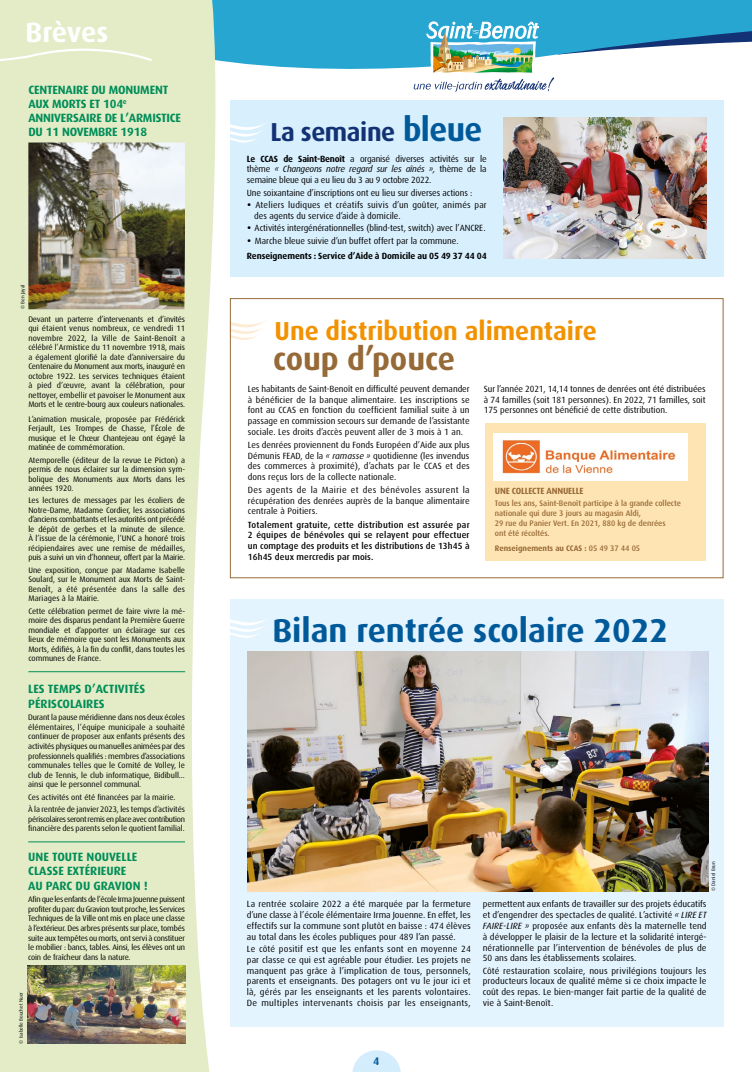
<style>
.page{position:relative;width:752px;height:1072px;background:#fff}
.page>*{position:absolute;margin:0;border:0;box-sizing:border-box;transform-origin:0 0}
.t1{font:700 33px "Dax";color:#005a9a}
.t2{font:700 32px "Dax";color:#966a37}
.t3{font:700 28px "Dax";letter-spacing:-.015em;color:#fff}
.t4{font:700 26px "Dax";color:#f39200}
.t5{font:700 26px "Dax";letter-spacing:-.015em;color:#123274}
.t6{font:700 12px/14px "Dax";letter-spacing:-.015em;color:#008d58}
.t7{font:700 11px "Dax";color:#005a9a}
.t8{font:9px/10.8px "Dax";letter-spacing:.005em;color:#000;text-align:justify}
.t9{font:500 9px/10.6px "Dax";letter-spacing:.01em;color:#000;text-align:justify}
.t10{font:700 9px/15.6px "Dax";letter-spacing:-.005em;color:#000}
.t11{font:700 9px "Dax";letter-spacing:-.015em;color:#966a37}
.t12{font:8px/9.5px "Dax";letter-spacing:-.005em;color:#000;text-align:justify}
.t13{font:500 8px/10px "Dax";color:#966a37}
.t14{font:8px/9.6px "Dax";letter-spacing:-.035em;color:#000}
.t15{font:700 8px "Dax";color:#966a37}
.t16{font:5px "Dax";color:#000}
.s1{font-size:33px;color:#005a9a}
.s2{font-weight:700}
.s3{font-style:italic}
.s4{font-size:15px}
.s5{font-weight:400;font-size:15px}
.s6{font-weight:400}
.s7{font-weight:500}
</style>
<div class="page">
<svg style="left:306px;top:100px;width:418px;height:16px"></svg>
<svg style="left:227px;top:0;width:524px;height:79px;fill:#26a6d1"></svg>
<svg style="left:0;top:0;width:227px;height:1072px;fill:#e3ecc6"></svg>
<svg style="left:0;top:39px;width:154px;height:32px"></svg>
<svg style="left:352px;top:1050px;width:48px;height:22px"></svg>
<img style="left:413px;top:21px;width:141px;height:71px">
<div style="left:230px;top:599px;width:493px;height:427px;background:#e4f4fe"></div>
<svg style="left:230px;top:619px;width:36px;height:19px"></svg>
<img style="left:248px;top:651px;width:459px;height:240px">
<div style="left:230px;top:101px;width:493px;height:176px;background:#d8effd"></div>
<svg style="left:230px;top:123px;width:36px;height:20px"></svg>
<img style="left:503px;top:117px;width:203px;height:141px">
<svg style="left:232px;top:320px;width:34px;height:20px"></svg>
<div style="left:230px;top:298px;width:493px;height:280px;border:1px solid #966a37"></div>
<div style="left:484px;top:423px;width:221px;height:138px;background:#ffe4b3"></div>
<img style="left:493px;top:433px;width:194px;height:47px">
<hr style="left:28px;top:671px;width:157px;height:1px;background:#008d58">
<hr style="left:28px;top:841px;width:157px;height:1px;background:#008d58">
<img style="left:28px;top:965px;width:157px;height:78px">
<img style="left:28px;top:142px;width:157px;height:167px">
<h3 class="t3" style="left:26px;top:17px;width:84px">Brèves</h3>
<h3 class="t6" style="left:28px;top:82px;width:154px">CENTENAIRE DU MONUMENT<br>AUX MORTS ET 104<sup>e<br></sup>ANNIVERSAIRE DE L’ARMISTICE<br>DU 11 NOVEMBRE 1918</h3>
<p class="t16" style="left:20px;top:309px;width:26px;rotate:-90deg">© Ben Jayal</p>
<p class="t12" style="left:28px;top:314px;width:158px">Devant un parterre d’intervenants et d’invités qui étaient venus nombreux, ce vendredi 11 novembre 2022, la Ville de Saint-Benoît a célébré l’Armistice du 11 novembre 1918, mais a également glorifié la date d’anniversaire du Centenaire du Monument aux morts, inauguré en octobre 1922. Les services techniques étaient à pied d’œuvre, avant la célébration, pour nettoyer, embellir et pavoiser le Monument aux Morts et le centre-bourg aux couleurs nationales.</p>
<p class="t12" style="left:28px;top:414px;width:158px">L’animation musicale, proposée par Frédérick Ferjault, Les Trompes de Chasse, l’École de musique et le Chœur Chantejeau ont égayé la matinée de commémoration.</p>
<p class="t12" style="left:28px;top:455px;width:158px">Atemporelle (éditeur de la revue Le Picton) a permis de nous éclairer sur la dimension sym&shy;bolique des Monuments aux Morts dans les années 1920.</p>
<p class="t12" style="left:28px;top:496px;width:158px">Les lectures de messages par les écoliers de Notre-Dame, Madame Cordier, les associations d’anciens combattants et les autorités ont précédé le dépôt de gerbes et la minute de silence.<br>À l’issue de la cérémonie, l’UNC a honoré trois récipiendaires avec une remise de médailles, puis a suivi un vin d’honneur, offert par la Mairie.</p>
<p class="t12" style="left:28px;top:565px;width:158px">Une exposition, conçue par Madame Isabelle Soulard, sur le Monument aux Morts de Saint-BenoÎt, a été présentée dans la salle des Mariages à la Mairie.</p>
<p class="t12" style="left:28px;top:606px;width:158px">Cette célébration permet de faire vivre la mé&shy;moire des disparus pendant la Première Guerre mondiale et d’apporter un éclairage sur ces lieux de mémoire que sont les Monuments aux Morts, édifiés, à la fin du conflit, dans toutes les communes de France.</p>
<h3 class="t6" style="left:28px;top:681px;width:118px;line-height:15px">LES TEMPS D’ACTIVITÉS<br>PÉRISCOLAIRES</h3>
<p class="t12" style="left:28px;top:712px;width:158px">Durant la pause méridienne dans nos deux écoles élémentaires, l’équipe municipale a souhaité continuer de proposer aux enfants présents des activités physiques ou manuelles animées par des professionnels qualifiés : membres d’associations communales telles que le Comité de Volley, le club de Tennis, le club informatique, Bidibull... ainsi que le personnel communal.</p>
<p class="t12" style="left:28px;top:791px;width:158px;line-height:12.4px">Ces activités ont été financées par la mairie.<br>À la rentrée de janvier 2023, les temps d’activités</p>
<p class="t14" style="left:28px;top:814px;width:158px">périscolaires seront remis en place avec contribution financière des parents selon le quotient familial.</p>
<h3 class="t6" style="left:28px;top:849px;width:121px;line-height:14.5px">UNE TOUTE NOUVELLE<br>CLASSE EXTÉRIEURE<br>AU PARC DU GRAVION !</h3>
<p class="t12" style="left:28px;top:894px;width:158px">Afin que les enfants de l’école Irma Jouenne puissent profiter du parc du Gravion tout proche, les Services Techniques de la Ville ont mis en place une classe à l’extérieur. Des arbres présents sur place, tombés suite aux tempêtes ou morts, ont servi à constituer le mobilier : bancs, tables. Ainsi, les élèves ont un coin de fraîcheur dans la nature.</p>
<p class="t16" style="left:18px;top:1043px;width:53px;rotate:-90deg">© Isabelle Bouchet Nuer</p>
<h3 class="t5" style="left:270px;top:118px;width:213px">La semaine <span class="s1">bleue</span></h3>
<p class="t8" style="left:247px;top:153px;width:241px"><span class="s2">Le CCAS de Saint-Benoît</span> a organisé diverses activités sur le thème <span class="s3">« Changeons notre regard sur les aînés »,</span> thème de la semaine bleue qui a eu lieu du 3 au 9 octobre 2022.</p>
<p class="t8" style="left:247px;top:188px;width:227px">Une soixantaine d’inscriptions ont eu lieu sur diverses actions :</p>
<p class="t8" style="left:254px;top:200px;width:234px;text-indent:-7px"><span class="s4">•</span> Ateliers ludiques et créatifs suivis d’un goûter, animés par des agents du service d’aide à domicile.</p>
<p class="t8" style="left:247px;top:222px;width:240px"><span class="s4">•</span> Activités intergénérationnelles (blind-test, switch) avec l’ANCRE.</p>
<p class="t10" style="left:247px;top:233px;width:241px"><span class="s5">•</span> <span class="s6">Marche bleue suivie d’un buffet offert par la commune.<br></span>Renseignements : Service d’Aide à Domicile au 05 49 37 44 04</p>
<h3 class="t4" style="left:274px;top:316px;width:323px">Une distribution alimentaire</h3>
<h2 class="t2" style="left:273px;top:341px;width:183px">coup d’pouce</h2>
<p class="t8" style="left:248px;top:384px;width:223px">Les habitants de Saint-Benoît en difficulté peuvent demander à bénéficier de la banque alimentaire. Les inscriptions se font au CCAS en fonction du coefficient familial suite à un passage en commission secours sur demande de l’assistante sociale. Les droits d’accès peuvent aller de 3 mois à 1 an.</p>
<p class="t8" style="left:248px;top:439px;width:223px">Les denrées proviennent du Fonds Européen d’Aide aux plus Démunis FEAD, de la <span class="s3">« ramasse »</span> quotidienne (les invendus des commerces à proximité), d’achats par le CCAS et des dons reçus lors de la collecte nationale.</p>
<p class="t8" style="left:248px;top:485px;width:223px">Des agents de la Mairie et des bénévoles assurent la récupération des denrées auprès de la banque alimentaire centrale à Poitiers.</p>
<p class="t9" style="left:248px;top:519px;width:223px">Totalement gratuite, cette distribution est assurée par 2 équipes de bénévoles qui se relayent pour effectuer un comptage des produits et les distributions de 13h45 à 16h45 deux mercredis par mois.</p>
<p class="t8" style="left:483px;top:384px;width:223px">Sur l’année 2021, 14,14 tonnes de denrées ont été distribuées à 74 familles (soit 181 personnes). En 2022, 71 familles, soit 175 personnes ont bénéficié de cette distribution.</p>
<p class="t11" style="left:494px;top:485px;width:90px">UNE COLLECTE ANNUELLE</p>
<p class="t13" style="left:494px;top:498px;width:187px">Tous les ans, Saint-Benoît participe à la grande collecte nationale qui dure 3 jours au magasin Aldi,<br>29 rue du Panier Vert. En 2021, 880 kg de denrées<br>ont été récoltés.</p>
<p class="t15" style="left:494px;top:544px;width:147px">Renseignements au CCAS : <span class="s7">05 49 37 44 05</span></p>
<h1 class="t1" style="left:272px;top:611px;width:397px">Bilan rentrée scolaire 2022</h1>
<p class="t16" style="left:710px;top:891px;width:31px;rotate:-90deg">© Daniel Brun</p>
<p class="t8" style="left:247px;top:898px;width:225px">La rentrée scolaire 2022 a été marquée par la fermeture d’une classe à l’école élémentaire Irma Jouenne. En effet, les effectifs sur la commune sont plutôt en baisse : 474 élèves au total dans les écoles publiques pour 489 l’an passé.</p>
<p class="t8" style="left:247px;top:943px;width:225px">Le côté positif est que les enfants sont en moyenne 24 par classe ce qui est agréable pour étudier. Les projets ne manquent pas grâce à l’implication de tous, personnels, parents et enseignants. Des potagers ont vu le jour ici et là, gérés par les enseignants et les parents volontaires.<br>De multiples intervenants choisis par les enseignants,</p>
<p class="t8" style="left:482px;top:898px;width:225px">permettent aux enfants de travailler sur des projets éducatifs et d’engendrer des spectacles de qualité. L’activité <span class="s3">« LIRE ET FAIRE-LIRE »</span> proposée aux enfants dès la maternelle tend à développer le plaisir de la lecture et la solidarité intergé&shy;nérationnelle par l’intervention de bénévoles de plus de 50 ans dans les établissements scolaires.</p>
<p class="t8" style="left:482px;top:965px;width:225px">Côté restauration scolaire, nous privilégions toujours les producteurs locaux de qualité même si ce choix impacte le coût des repas. Le bien-manger fait partie de la qualité de vie à Saint-Benoît.</p>
<p class="t7" style="left:373px;top:1055px;width:8px">4</p>
</div>
